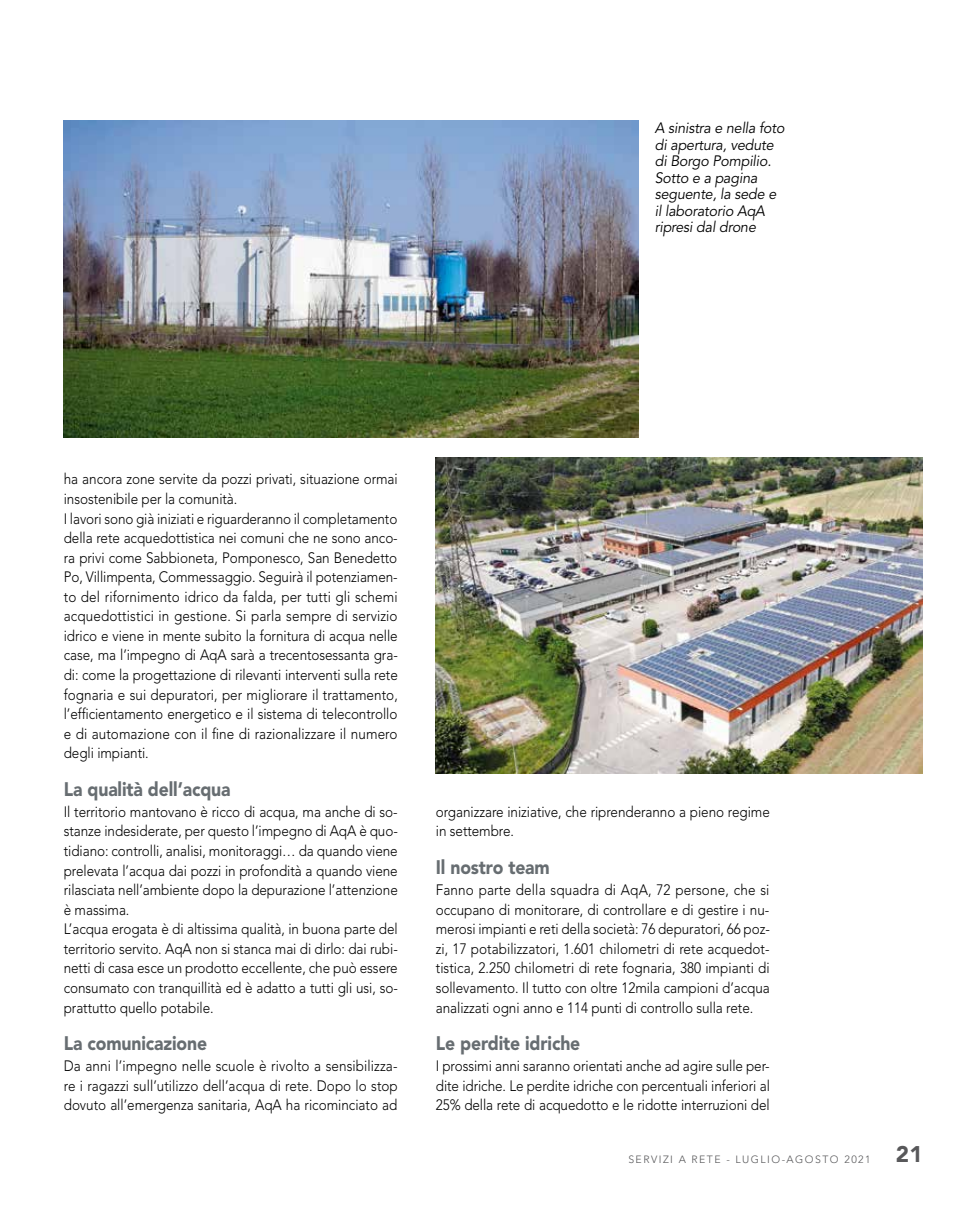
<style>
.page{position:relative;width:978px;height:1212px;background:#fff}
.page>*{position:absolute;margin:0;border:0;box-sizing:border-box;transform-origin:0 0}
.t1{font:900 19.5px "Avenir";letter-spacing:-.005em;color:#676d71;scale:.9 1}
.t2{font:300 15px/19.5px "Avenir";letter-spacing:-.005em;color:#000;scale:.9 1}
.t3{font:italic 15px/16.5px "Avenir";letter-spacing:-.01em;color:#000;scale:.95 1}
.t4{font:300 10.5px "Avenir";letter-spacing:.14em;color:#58585a}
.s1{font-weight:900;font-size:22.5px}
</style>
<div class="page">
<img style="left:64px;top:121px;width:574px;height:316px">
<img style="left:436px;top:457px;width:487px;height:317px">
<p class="t3" style="left:655px;top:120px;width:138px">A sinistra e nella foto di apertura, vedute di Borgo Pompilio.<br>Sotto e a pagina seguente, la sede e il laboratorio AqA ripresi dal drone</p>
<p class="t2" style="left:64px;top:469px;width:373px">ha ancora zone servite da pozzi privati, situazione ormai insostenibile per la comunità.<br>I lavori sono già iniziati e riguarderanno il completamento della rete acquedottistica nei comuni che ne sono anco&shy;ra privi come Sabbioneta, Pomponesco, San Benedetto Po, Villimpenta, Commessaggio. Seguirà il potenziamen&shy;to del rifornimento idrico da falda, per tutti gli schemi acquedottistici in gestione. Si parla sempre di servizio idrico e viene in mente subito la fornitura di acqua nelle case, ma l’impegno di AqA sarà a trecentosessanta gra&shy;di: come la progettazione di rilevanti interventi sulla rete fognaria e sui depuratori, per migliorare il trattamento, l’efficientamento energetico e il sistema di telecontrollo e di automazione con il fine di razionalizzare il numero degli impianti.</p>
<h1 class="t1" style="left:64px;top:777px;width:187px">La qualità dell’acqua</h1>
<p class="t2" style="left:64px;top:802px;width:373px">Il territorio mantovano è ricco di acqua, ma anche di so&shy;stanze indesiderate, per questo l’impegno di AqA è quo&shy;tidiano: controlli, analisi, monitoraggi… da quando viene prelevata l’acqua dai pozzi in profondità a quando viene rilasciata nell’ambiente dopo la depurazione l’attenzione è massima.<br>L’acqua erogata è di altissima qualità, in buona parte del territorio servito. AqA non si stanca mai di dirlo: dai rubi&shy;netti di casa esce un prodotto eccellente, che può essere consumato con tranquillità ed è adatto a tutti gli usi, so&shy;prattutto quello potabile.</p>
<h1 class="t1" style="left:64px;top:1031px;width:161px">La comunicazione</h1>
<p class="t2" style="left:64px;top:1056px;width:373px;text-align:justify">Da anni l’impegno nelle scuole è rivolto a sensibilizza&shy;re i ragazzi sull’utilizzo dell’acqua di rete. Dopo lo stop dovuto all’emergenza sanitaria, AqA ha ricominciato ad</p>
<p class="t2" style="left:436px;top:802px;width:373px">organizzare iniziative, che riprenderanno a pieno regime in settembre.</p>
<h1 class="t1" style="left:436px;top:855px;width:128px">Il nostro team</h1>
<p class="t2" style="left:436px;top:880px;width:373px;text-align:justify">Fanno parte della squadra di AqA, 72 persone, che si occupano di monitorare, di controllare e di gestire i nu&shy;merosi impianti e reti della società: 76 depuratori, 66 poz&shy;zi, 17 potabilizzatori, 1.601 chilometri di rete acquedot&shy;tistica, 2.250 chilometri di rete fognaria, 380 impianti di sollevamento. Il tutto con oltre 12mila campioni d’acqua analizzati ogni anno e 114 punti di controllo sulla rete.</p>
<h1 class="t1" style="left:436px;top:1031px;width:162px">Le perdite idriche</h1>
<p class="t2" style="left:436px;top:1056px;width:373px;text-align:justify">I prossimi anni saranno orientati anche ad agire sulle per&shy;dite idriche. Le perdite idriche con percentuali inferiori al 25% della rete di acquedotto e le ridotte interruzioni del</p>
<p class="t4" style="left:628px;top:1153px;width:296px">SERVIZI A RETE - LUGLIO-AGOSTO 2021 <span class="s1">21</span></p>
</div>
